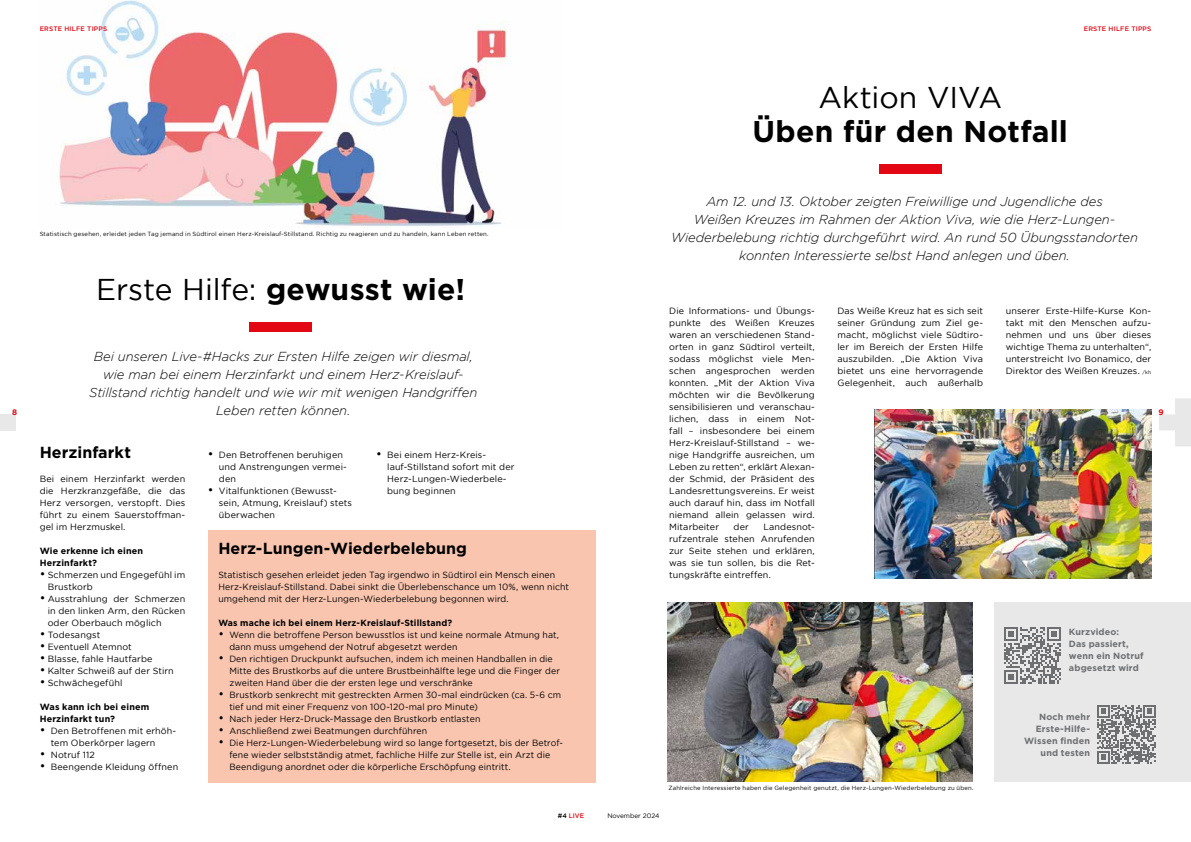
<style>
.page{position:relative;width:1191px;height:842px;background:#fff}
.page>*{position:absolute;margin:0;border:0;box-sizing:border-box;transform-origin:0 0}
.t1{font:30px "Gotham";letter-spacing:-.005em;color:#000}
.t2{font:700 30px "Gotham";letter-spacing:.01em;color:#000}
.t3{font:700 16px "Gotham";color:#000}
.t4{font:italic 300 13px/18px "Gotham";letter-spacing:-.005em;color:#000;text-align:center}
.t5{font:9px/12px "Gotham";letter-spacing:.015em;color:#000}
.t6{font:700 9px/12px "Gotham";letter-spacing:.015em;color:#000}
.t7{font:700 9px/12px "Gotham";letter-spacing:.015em;color:#6e6f71}
.t8{font:700 8px "Gotham";color:#e30613}
.t9{font:500 6.5px "Gotham";letter-spacing:.03em;color:#e30613}
.t10{font:6.5px "Gotham";color:#000}
.t11{font:6px "Gotham";letter-spacing:.03em;color:#000}
.s1{font-weight:700}
.s2{font-size:5px}
.s3{font-size:12px}
.s4{color:#000}
</style>
<div class="page">
<div style="left:208px;top:530px;width:387px;height:252px;background:#f9c5af"></div>
<div style="left:250px;top:322px;width:62px;height:10px;background:#e30613"></div>
<img style="left:874px;top:409px;width:277px;height:169px">
<img style="left:59px;top:0;width:452px;height:227px">
<div style="left:879px;top:164px;width:62px;height:10px;background:#e30613"></div>
<img style="left:668px;top:602px;width:304px;height:179px">
<div style="left:994px;top:602px;width:197px;height:179px;background:#e8e8e9"></div>
<svg style="left:1097px;top:705px;width:58px;height:58px"></svg>
<svg style="left:1004px;top:627px;width:57px;height:57px"></svg>
<svg style="left:1159px;top:398px;width:32px;height:48px"></svg>
<div style="left:0;top:414px;width:16px;height:16px;background:#e8e8e9"></div>
<p class="t9" style="left:40px;top:25px;width:69px">ERSTE HILFE TIPPS</p>
<p class="t9" style="left:1083px;top:25px;width:69px">ERSTE HILFE TIPPS</p>
<p class="t11" style="left:40px;top:230px;width:450px">Statistisch gesehen, erleidet jeden Tag jemand in Südtirol einen Herz-Kreislauf-Stillstand. Richtig zu reagieren und zu handeln, kann Leben retten.</p>
<h1 class="t1" style="left:96px;top:272px;width:370px">Erste Hilfe: <span class="s1">gewusst wie!</span></h1>
<h1 class="t1" style="left:818px;top:81px;width:185px">Aktion VIVA</h1>
<h1 class="t2" style="left:752px;top:114px;width:317px">Üben für den Notfall</h1>
<p class="t4" style="left:671px;top:193px;width:468px">Am 12. und 13. Oktober zeigten Freiwillige und Jugendliche des<br>Weißen Kreuzes im Rahmen der Aktion Viva, wie die Herz-Lungen-Wiederbelebung richtig durchgeführt wird. An rund 50 Übungsstandorten konnten Interessierte selbst Hand anlegen und üben.</p>
<p class="t5" style="left:669px;top:305px;width:147px;text-align:justify">Die Informations- und Übungs&shy;punkte des Weißen Kreuzes waren an verschiedenen Stand&shy;orten in ganz Südtirol verteilt, sodass möglichst viele Men&shy;schen angesprochen werden konnten. „Mit der Aktion Viva möchten wir die Bevölkerung sensibilisieren und veranschau&shy;lichen, dass in einem Not&shy;fall – insbesondere bei einem Herz-Kreislauf-Stillstand – we&shy;nige Handgriffe ausreichen, um Leben zu retten“, erklärt Alexan&shy;der Schmid, der Präsident des Landesrettungsvereins. Er weist auch darauf hin, dass im Notfall niemand allein gelassen wird.<br>Mitarbeiter</p>
<p class="t5" style="left:837px;top:305px;width:147px;text-align:justify">Das Weiße Kreuz hat es sich seit seiner Gründung zum Ziel ge&shy;macht, möglichst viele Südtiro&shy;ler im Bereich der Ersten Hilfe auszubilden. „Die Aktion Viva bietet uns eine hervorragende Gelegenheit, auch außerhalb</p>
<p class="t5" style="left:1005px;top:305px;width:147px;text-align:justify">unserer Erste-Hilfe-Kurse Kon&shy;takt mit den Menschen aufzu&shy;nehmen und uns über dieses wichtige Thema zu unterhalten“, unterstreicht Ivo Bonamico, der Direktor des Weißen Kreuzes. <span class="s2">/kh</span></p>
<h3 class="t4" style="left:89px;top:348px;width:390px">Bei unseren Live-#Hacks zur Ersten Hilfe zeigen wir diesmal, wie man bei einem Herzinfarkt und einem Herz-Kreislauf-Stillstand richtig handelt und wie wir mit wenigen Handgriffen Leben retten können.</h3>
<p class="t5" style="left:387px;top:449px;width:129px;text-indent:-11px"><span class="s3">•</span> Bei einem Herz-Kreis&shy;lauf-Stillstand sofort mit der<br>Herz-Lungen-Wiederbele&shy;bung beginnen</p>
<p class="t8" style="left:12px;top:408px;width:7px">8</p>
<p class="t8" style="left:1158px;top:408px;width:7px">9</p>
<h2 class="t3" style="left:40px;top:443px;width:93px">Herzinfarkt</h2>
<p class="t5" style="left:40px;top:473px;width:147px;text-align:justify">Bei einem Herzinfarkt werden die Herzkranzgefäße, die das Herz versorgen, verstopft. Dies führt zu einem Sauerstoffman&shy;gel im Herzmuskel.</p>
<p class="t6" style="left:40px;top:545px;width:105px">Wie erkenne ich einen<br>Herzinfarkt?</p>
<p class="t5" style="left:48px;top:569px;width:139px;text-indent:-8px"><span class="s3">•</span> Schmerzen und Engegefühl im<br>Brustkorb</p>
<p class="t5" style="left:48px;top:593px;width:139px;text-align:justify;text-indent:-8px"><span class="s3">•</span> Ausstrahlung der Schmerzen in den linken Arm, den Rücken oder Oberbauch möglich</p>
<p class="t5" style="left:40px;top:629px;width:62px"><span class="s3">•</span> Todesangst</p>
<p class="t5" style="left:40px;top:641px;width:94px"><span class="s3">•</span> Eventuell Atemnot</p>
<p class="t5" style="left:40px;top:653px;width:114px"><span class="s3">•</span> Blasse, fahle Hautfarbe</p>
<p class="t5" style="left:40px;top:665px;width:136px"><span class="s3">•</span> Kalter Schweiß auf der Stirn</p>
<p class="t5" style="left:40px;top:677px;width:84px"><span class="s3">•</span> Schwächegefühl</p>
<p class="t6" style="left:40px;top:701px;width:111px">Was kann ich bei einem<br>Herzinfarkt tun?</p>
<p class="t5" style="left:51px;top:725px;width:127px;text-indent:-11px"><span class="s3">•</span> Den Betroffenen mit erhöh&shy;tem Oberkörper lagern</p>
<p class="t5" style="left:40px;top:749px;width:57px"><span class="s3">•</span> Notruf 112</p>
<p class="t5" style="left:40px;top:761px;width:140px"><span class="s3">•</span> Beengende Kleidung öffnen</p>
<p class="t5" style="left:219px;top:449px;width:129px;text-indent:-11px"><span class="s3">•</span> Den Betroffenen beruhigen und Anstrengungen vermei&shy;den</p>
<p class="t5" style="left:219px;top:485px;width:135px;text-indent:-11px"><span class="s3">•</span> Vitalfunktionen (Bewusst&shy;sein, Atmung, Kreislauf) stets überwachen</p>
<p class="t5" style="left:669px;top:521px;width:147px;text-align:justify;text-indent:94px">Landesnot&shy;rufzentrale stehen Anrufenden zur Seite stehen und erklären, was sie tun sollen, bis die Ret&shy;tungskräfte eintreffen.</p>
<p class="t5" style="left:733px;top:521px;width:17px">der</p>
<h2 class="t3" style="left:218px;top:539px;width:250px">Herz-Lungen-Wiederbelebung</h2>
<p class="t5" style="left:218px;top:569px;width:352px">Statistisch gesehen erleidet jeden Tag irgendwo in Südtirol ein Mensch einen<br>Herz-Kreislauf-Stillstand. Dabei sinkt die Überlebenschance um 10%, wenn nicht umgehend mit der Herz-Lungen-Wiederbelebung begonnen wird.</p>
<p class="t6" style="left:218px;top:617px;width:235px">Was mache ich bei einem Herz-Kreislauf-Stillstand?</p>
<p class="t5" style="left:229px;top:629px;width:331px;text-indent:-11px"><span class="s3">•</span> Wenn die betroffene Person bewusstlos ist und keine normale Atmung hat, dann muss umgehend der Notruf abgesetzt werden</p>
<p class="t5" style="left:229px;top:653px;width:332px;text-indent:-11px"><span class="s3">•</span> Den richtigen Druckpunkt aufsuchen, indem ich meinen Handballen in die<br>Mitte des Brustkorbs auf die untere Brustbeinhälfte lege und die Finger der zweiten Hand über die der ersten lege und verschränke</p>
<p class="t5" style="left:229px;top:689px;width:333px;text-indent:-11px"><span class="s3">•</span> Brustkorb senkrecht mit gestreckten Armen 30-mal eindrücken (ca. 5-6 cm tief und mit einer Frequenz von 100-120-mal pro Minute)</p>
<p class="t5" style="left:218px;top:713px;width:263px"><span class="s3">•</span> Nach jeder Herz-Druck-Massage den Brustkorb entlasten</p>
<p class="t5" style="left:218px;top:725px;width:210px"><span class="s3">•</span> Anschließend zwei Beatmungen durchführen</p>
<p class="t5" style="left:229px;top:737px;width:335px;text-indent:-11px"><span class="s3">•</span> Die Herz-Lungen-Wiederbelebung wird so lange fortgesetzt, bis der Betrof&shy;fene wieder selbstständig atmet, fachliche Hilfe zur Stelle ist, ein Arzt die<br>Beendigung anordnet oder die körperliche Erschöpfung eintritt.</p>
<p class="t7" style="left:1069px;top:626px;width:76px">Kurzvideo:<br>Das passiert, wenn ein Notruf abgesetzt wird</p>
<p class="t7" style="left:1024px;top:711px;width:68px;text-align:right">Noch mehr<br>Erste-Hilfe-<br>Wissen finden und testen</p>
<p class="t9" style="left:558px;top:812px;width:28px"><span class="s4">#4</span> LIVE</p>
<p class="t10" style="left:607px;top:812px;width:54px">November 2024</p>
<p class="t11" style="left:668px;top:784px;width:306px">Zahlreiche Interessierte haben die Gelegenheit genutzt, die Herz-Lungen-Wiederbelebung zu üben.</p>
</div>
